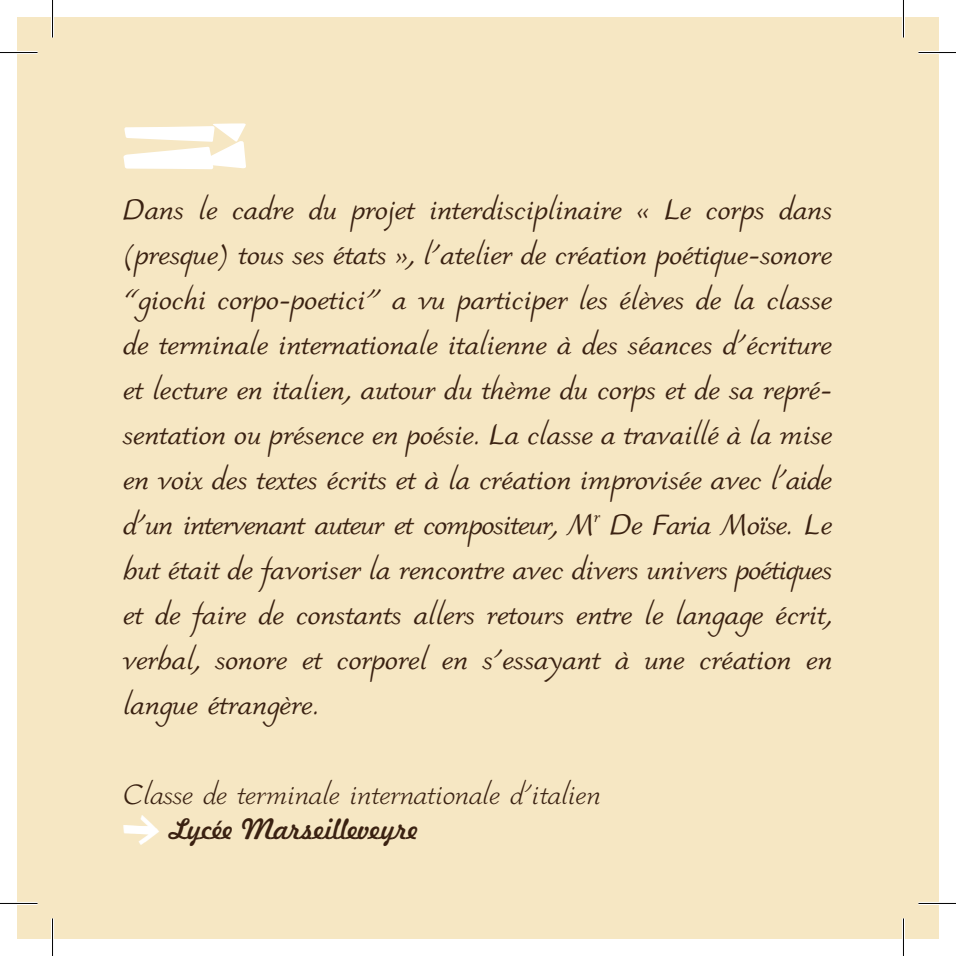
<style>
.page{position:relative;width:956px;height:956px;background:#fff}
.page>*{position:absolute;margin:0;border:0;box-sizing:border-box;transform-origin:0 0}
.t1{font:700 37.5px/45px "Lake Informal";color:#3a2111;text-align:justify}
.t2{font:37.5px "Lake Informal";color:#3a2111}
.t3{font:27.5px "Freehand 521 BT Regular C";color:#3a2111}
.s1{font-family:"Tape Type";font-size:30px;color:#fff}
</style>
<div class="page">
<div style="left:17px;top:17px;width:921px;height:921px;background:#f6e7c3"></div>
<svg style="left:123px;top:123px;width:123px;height:46px"></svg>
<hr style="left:0;top:51px;width:38px;height:3px;background:#fff">
<hr style="left:918px;top:51px;width:37px;height:3px;background:#fff">
<hr style="left:0;top:901px;width:38px;height:3px;background:#fff">
<hr style="left:918px;top:901px;width:37px;height:3px;background:#fff">
<hr style="left:51px;top:0;width:3px;height:37px;background:#fff">
<hr style="left:51px;top:918px;width:3px;height:37px;background:#fff">
<hr style="left:901px;top:0;width:3px;height:37px;background:#fff">
<hr style="left:901px;top:918px;width:3px;height:37px;background:#fff">
<hr style="left:0;top:52px;width:38px;height:1px;background:#000">
<hr style="left:918px;top:52px;width:37px;height:1px;background:#000">
<hr style="left:0;top:902px;width:38px;height:1px;background:#000">
<hr style="left:918px;top:902px;width:37px;height:1px;background:#000">
<hr style="left:52px;top:0;width:1px;height:37px;background:#000">
<hr style="left:52px;top:918px;width:1px;height:37px;background:#000">
<hr style="left:902px;top:0;width:1px;height:37px;background:#000">
<hr style="left:902px;top:918px;width:1px;height:37px;background:#000">
<p class="t1" style="left:123px;top:188px;width:710px">Dans le cadre du projet interdisciplinaire « Le corps dans (presque) tous ses états », l’atelier de création poétique-sonore “giochi corpo-poetici” a vu participer les élèves de la classe de terminale internationale italienne à des séances d’écriture et lecture en italien, autour du thème du corps et de sa repré&shy;sentation ou présence en poésie. La classe a travaillé à la mise en voix des textes écrits et à la création improvisée avec l’aide d’un intervenant auteur et compositeur, M<sup>r</sup> De Faria Moïse. Le but était de favoriser la rencontre avec divers univers poétiques et de faire de constants allers retours entre le langage écrit, verbal, sonore et corporel en s’essayant à une création en langue étrangère.</p>
<p class="t2" style="left:123px;top:775px;width:479px">Classe de terminale internationale d’italien</p>
<p class="t3" style="left:123px;top:810px;width:296px"><span class="s1">&gt;</span>Lycée Marseilleveyre</p>
</div>
